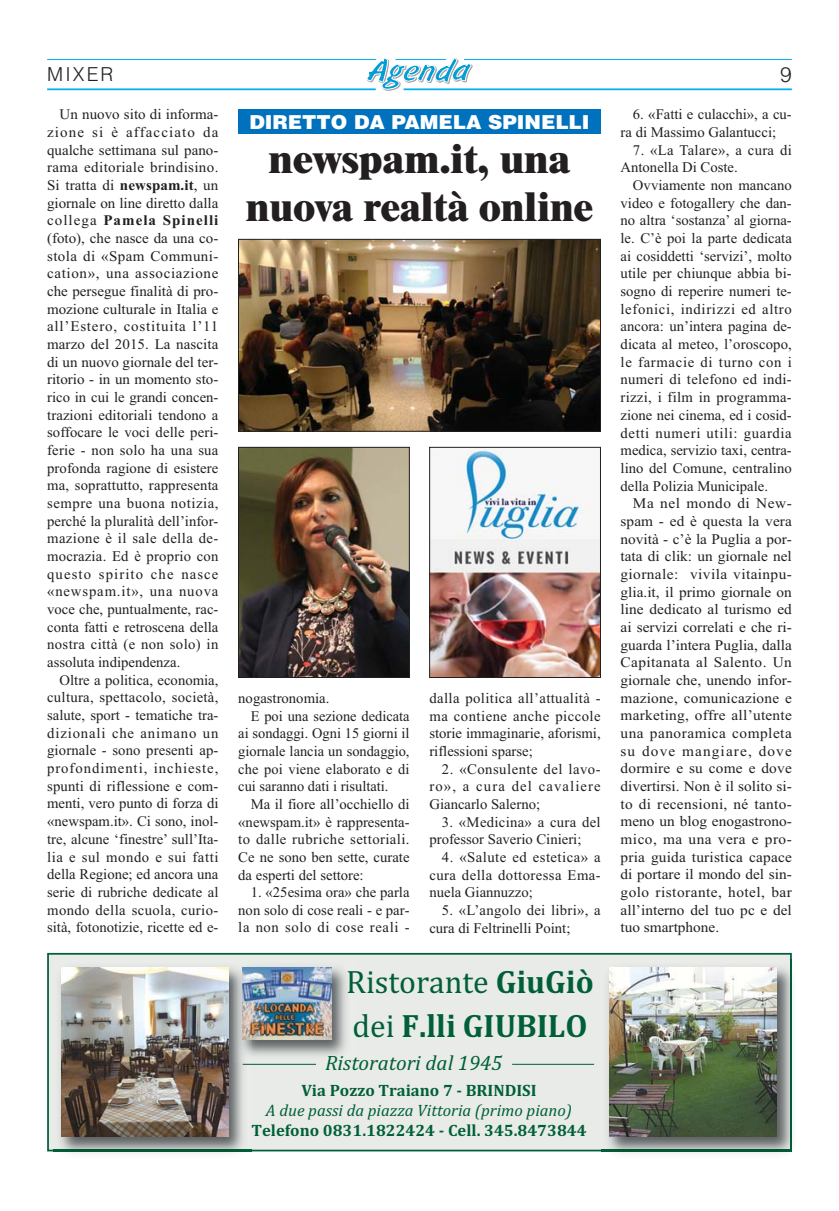
<style>
.page{position:relative;width:839px;height:1211px;background:#fff}
.page>*{position:absolute;margin:0;border:0;box-sizing:border-box;transform-origin:0 0}
.t1{font:800 40.25px/48.3px "Times";color:#231f20;text-align:center}
.t2{font:700 32.73px/44.1px "Cambria";color:#005f38}
.t3{font:italic 21px "Cambria";color:#005f38}
.t4{font:300 21px "Helvetica";color:#231f20}
.t5{font:900 19.25px "Helvetica";color:#fff}
.t6{font:300 19.25px "Helvetica";letter-spacing:.11em;color:#231f20}
.t7{font:700 16.62px "Cambria";color:#005f38}
.t8{font:italic 16.62px "Cambria";color:#005f38}
.t9{font:14.7px/17.7px "Times New Roman";color:#231f20;text-align:justify}
.t10{font:14.7px/17.7px "Times New Roman";color:#231f20;text-align:justify;scale:1.04 1}
.t11{font:14.7px "Times New Roman";letter-spacing:.03em;color:#231f20}
.s1{font-weight:700}
.s2{font-weight:400}
</style>
<div class="page">
<hr style="left:403px;top:88px;width:388px;height:2px;background:#00aeef">
<hr style="left:47px;top:88px;width:328px;height:2px;background:#00aeef">
<hr style="left:464px;top:59px;width:327px;height:1px;background:#00aeef">
<hr style="left:47px;top:59px;width:329px;height:1px;background:#00aeef">
<svg style="left:366px;top:58px;width:106px;height:33px"></svg>
<img style="left:240px;top:241px;width:358px;height:188px">
<div style="left:238px;top:239px;width:362px;height:192px;border:1px solid #231f20"></div>
<img style="left:240px;top:449px;width:167px;height:226px">
<div style="left:238px;top:447px;width:171px;height:230px;border:1px solid #231f20"></div>
<img style="left:431px;top:449px;width:167px;height:226px">
<div style="left:429px;top:447px;width:171px;height:230px;border:1px solid #231f20"></div>
<div style="left:238px;top:109px;width:362px;height:25px;background:#0071bc"></div>
<div style="left:49px;top:954px;width:740px;height:195px;background:#e8ebe7"></div>
<div style="left:47px;top:952px;width:744px;height:199px;border:2px solid #005f38"></div>
<img style="left:53px;top:967px;width:198px;height:187px">
<img style="left:61px;top:967px;width:167px;height:169px">
<img style="left:234px;top:967px;width:112px;height:94px">
<img style="left:242px;top:967px;width:89px;height:72px">
<img style="left:601px;top:959px;width:192px;height:195px">
<img style="left:609px;top:967px;width:167px;height:169px">
<hr style="left:243px;top:1063px;width:73px;height:1px;background:#005f38">
<hr style="left:512px;top:1063px;width:82px;height:1px;background:#005f38">
<h3 class="t6" style="left:47px;top:67px;width:68px">MIXER</h3>
<h3 class="t4" style="left:780px;top:66px;width:13px">9</h3>
<p class="t9" style="left:47px;top:107px;width:173px;text-indent:12px">Un nuovo sito di informa&shy;zione si è affacciato da qualche settimana sul pano&shy;rama editoriale brindisino.<br>Si tratta di <span class="s1">newspam.it</span>, un giornale on line diretto dalla collega <span class="s1">Pamela Spinelli </span>(foto), che nasce da una co&shy;stola di «Spam Communi&shy;cation», una associazione che persegue finalità di pro&shy;mozione culturale in Italia e all’Estero, costituita l’11 marzo del 2015. La nascita di un nuovo giornale del ter&shy;ritorio - in un momento sto&shy;rico in cui le grandi concen&shy;trazioni editoriali tendono a soffocare le voci delle peri&shy;ferie - non solo ha una sua profonda ragione di esistere ma, soprattutto, rappresenta sempre una buona notizia, perché la pluralità dell’infor&shy;mazione è il sale della de&shy;mocrazia. Ed è proprio con questo spirito che nasce «newspam.it», una nuova voce che, puntualmente, rac&shy;conta fatti e retroscena della nostra città (e non solo) in assoluta indipendenza.</p>
<p class="t9" style="left:47px;top:672px;width:173px;text-indent:12px">Oltre a politica, economia, cultura, spettacolo, società, salute, sport - tematiche tra&shy;dizionali che animano un giornale - sono presenti ap&shy;profondimenti, inchieste, spunti di riflessione e com&shy;menti, vero punto di forza di «newspam.it». Ci sono, inol&shy;tre, alcune ‘finestre’ sull’Ita&shy;lia e sul mondo e sui fatti della Regione; ed ancora una serie di rubriche dedicate al mondo della scuola, curio&shy;sità, fotonotizie, ricette ed e-</p>
<p class="t9" style="left:620px;top:107px;width:173px;text-indent:12px">6. «Fatti e culacchi», a cu&shy;ra di Massimo Galantucci;</p>
<p class="t9" style="left:620px;top:142px;width:173px;text-indent:12px">7. «La Talare», a cura di<br>Antonella Di Coste.</p>
<p class="t9" style="left:620px;top:178px;width:173px;text-indent:12px">Ovviamente non mancano video e fotogallery che dan&shy;no altra ‘sostanza’ al giorna&shy;le. C’è poi la parte dedicata ai cosiddetti ‘servizi’, molto utile per chiunque abbia bi&shy;sogno di reperire numeri te&shy;lefonici, indirizzi ed altro ancora: un’intera pagina de&shy;dicata al meteo, l’oroscopo, le farmacie di turno con i numeri di telefono ed indi&shy;rizzi, i film in programma&shy;zione nei cinema, ed i cosid&shy;detti numeri utili: guardia medica, servizio taxi, centra&shy;lino del Comune, centralino della Polizia Municipale.</p>
<p class="t10" style="left:620px;top:496px;width:166px;text-indent:12px">Ma nel mondo di New&shy;spam - ed è questa la vera novità - c’è la Puglia a por&shy;tata di clik: un giornale nel giornale: vivila vitainpu&shy;glia.it, il primo giornale on line dedicato al turismo ed ai servizi correlati e che ri&shy;guarda l’intera Puglia, dalla Capitanata al Salento. Un giornale che, unendo infor&shy;mazione, comunicazione e marketing, offre all’utente una panoramica completa su dove mangiare, dove dormire e su come e dove divertirsi. Non è il solito si&shy;to di recensioni, né tanto&shy;meno un blog enogastrono&shy;mico, ma una vera e pro&shy;pria guida turistica capace di portare il mondo del sin&shy;golo ristorante, hotel, bar all’interno del tuo pc e del tuo smartphone.</p>
<h3 class="t5" style="left:249px;top:115px;width:341px">DIRETTO DA PAMELA SPINELLI</h3>
<h1 class="t1" style="left:246px;top:137px;width:349px">newspam.it, una nuova realtà online</h1>
<p class="t9" style="left:238px;top:690px;width:93px">nogastronomia.</p>
<p class="t9" style="left:251px;top:708px;width:160px">E poi una sezione dedicata</p>
<p class="t9" style="left:238px;top:726px;width:173px">ai sondaggi. Ogni 15 giorni il</p>
<p class="t9" style="left:238px;top:743px;width:173px">giornale lancia un sondaggio,</p>
<p class="t9" style="left:238px;top:761px;width:173px">che poi viene elaborato e di</p>
<p class="t9" style="left:238px;top:779px;width:152px">cui saranno dati i risultati.</p>
<p class="t9" style="left:251px;top:796px;width:160px">Ma il fiore all’occhiello di</p>
<p class="t9" style="left:238px;top:814px;width:173px">«newspam.it» è rappresenta-</p>
<p class="t11" style="left:238px;top:834px;width:173px">to dalle rubriche settoriali.</p>
<p class="t9" style="left:238px;top:849px;width:173px">Ce ne sono ben sette, curate</p>
<p class="t9" style="left:238px;top:867px;width:127px">da esperti del settore:</p>
<p class="t9" style="left:238px;top:884px;width:173px;text-indent:12px">1. «25esima ora» che parla non solo di cose reali - e par&shy;la non solo di cose reali -</p>
<p class="t9" style="left:429px;top:690px;width:173px">dalla politica all’attualità - ma contiene anche piccole storie immaginarie, aforismi, riflessioni sparse;</p>
<p class="t9" style="left:429px;top:761px;width:173px;text-indent:12px">2. «Consulente del lavo&shy;ro», a cura del cavaliere Giancarlo Salerno;</p>
<p class="t9" style="left:429px;top:814px;width:173px;text-indent:12px">3. «Medicina» a cura del professor Saverio Cinieri;</p>
<p class="t9" style="left:429px;top:849px;width:173px;text-indent:12px">4. «Salute ed estetica» a cura della dottoressa Ema&shy;nuela Giannuzzo;</p>
<p class="t9" style="left:429px;top:902px;width:173px;text-indent:12px">5. «L’angolo dei libri», a cura di Feltrinelli Point;</p>
<h2 class="t2" style="left:346px;top:963px;width:249px"><span class="s2">Ristorante</span> GiuGiò <span class="s2">dei</span> F.lli GIUBILO</h2>
<h3 class="t3" style="left:325px;top:1050px;width:178px">Ristoratori dal 1945</h3>
<p class="t7" style="left:301px;top:1084px;width:237px">Via Pozzo Traiano 7 - BRINDISI</p>
<p class="t8" style="left:266px;top:1100px;width:307px">A due passi da piazza Vittoria (primo piano)</p>
<p class="t7" style="left:251px;top:1124px;width:336px">Telefono 0831.1822424 - Cell. 345.8473844</p>
</div>
